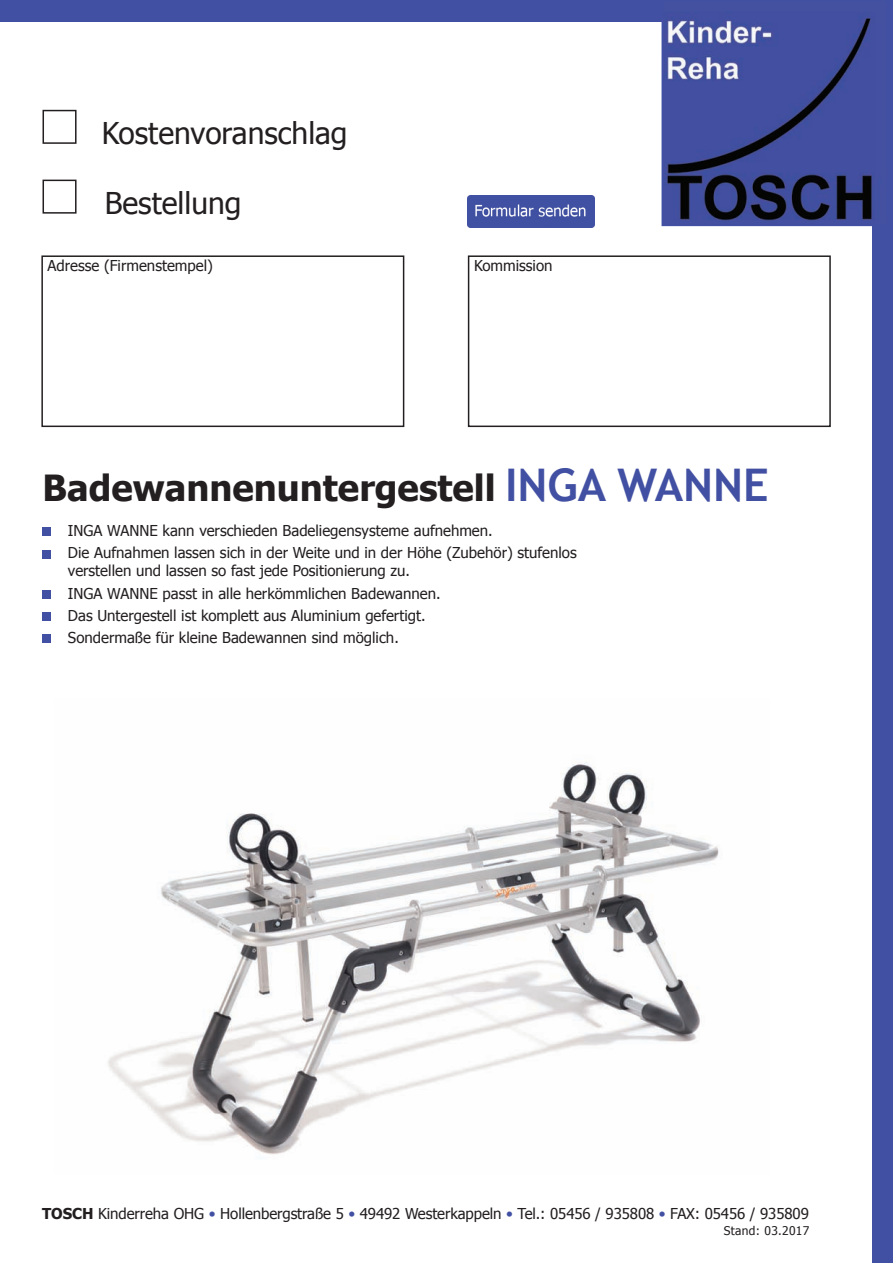
<style>
.page{position:relative;width:893px;height:1263px;background:#fff}
.page>*{position:absolute;margin:0;border:0;box-sizing:border-box;transform-origin:0 0}
.t1{font:700 36px "Tahoma";color:#231f20}
.t2{font:30px "Tahoma";color:#231f20}
.t3{font:15px/22.2px "Tahoma";color:#231f20}
.t4{font:12px "Tahoma";letter-spacing:.03em;color:#231f20}
.s1{font-family:"Trebuchet MS";font-size:45px;color:#4150a2}
.s2{font-weight:700}
.s3{color:#4150a2}
</style>
<div class="page">
<div style="left:0;top:0;width:893px;height:21px;background:#4150a2"></div>
<div style="left:872px;top:0;width:21px;height:1263px;background:#4150a2"></div>
<img style="left:664px;top:18px;width:208px;height:205px">
<div style="left:661px;top:0;width:227px;height:226px;border:2px solid #4150a2"></div>
<div style="left:43px;top:110px;width:34px;height:34px;border:2px solid #231f20"></div>
<div style="left:43px;top:180px;width:34px;height:34px;border:2px solid #231f20"></div>
<div style="left:41px;top:255px;width:363px;height:172px;border:2px solid #231f20"></div>
<div style="left:468px;top:255px;width:363px;height:172px;border:2px solid #231f20"></div>
<div style="left:42px;top:528px;width:9px;height:8px;background:#4150a2"></div>
<div style="left:42px;top:590px;width:9px;height:8px;background:#4150a2"></div>
<div style="left:42px;top:550px;width:9px;height:8px;background:#4150a2"></div>
<div style="left:43px;top:612px;width:8px;height:9px;background:#4150a2"></div>
<div style="left:42px;top:635px;width:9px;height:8px;background:#4150a2"></div>
<img style="left:108px;top:762px;width:611px;height:393px">
<img style="left:467px;top:195px;width:127px;height:33px">
<h2 class="t2" style="left:102px;top:113px;width:247px">Kostenvoranschlag</h2>
<h2 class="t2" style="left:105px;top:183px;width:138px">Bestellung</h2>
<p class="t3" style="left:48px;top:254px;width:167px">Adresse (Firmenstempel)</p>
<p class="t3" style="left:474px;top:254px;width:80px">Kommission</p>
<h1 class="t1" style="left:42px;top:463px;width:728px">Badewannenuntergestell <span class="s1">INGA WANNE</span></h1>
<p class="t3" style="left:68px;top:519px;width:510px">INGA WANNE kann verschieden Badeliegensysteme aufnehmen.<br>Die Aufnahmen lassen sich in der Weite und in der Höhe (Zubehör) stufenlos</p>
<p class="t3" style="left:68px;top:559px;width:374px">verstellen und lassen so fast jede Positionierung zu.<br>INGA WANNE passt in alle herkömmlichen Badewannen.<br>Das Untergestell ist komplett aus Aluminium gefertigt.<br>Sondermaße für kleine Badewannen sind möglich.</p>
<p class="t3" style="left:42px;top:1202px;width:768px"><span class="s2">TOSCH</span> Kinderreha OHG <span class="s3">•</span> Hollenbergstraße 5 <span class="s3">•</span> 49492 Westerkappeln <span class="s3">•</span> Tel.: 05456 / 935808 <span class="s3">•</span> FAX: 05456 / 935809</p>
<p class="t4" style="left:724px;top:1222px;width:87px">Stand: 03.2017</p>
</div>
